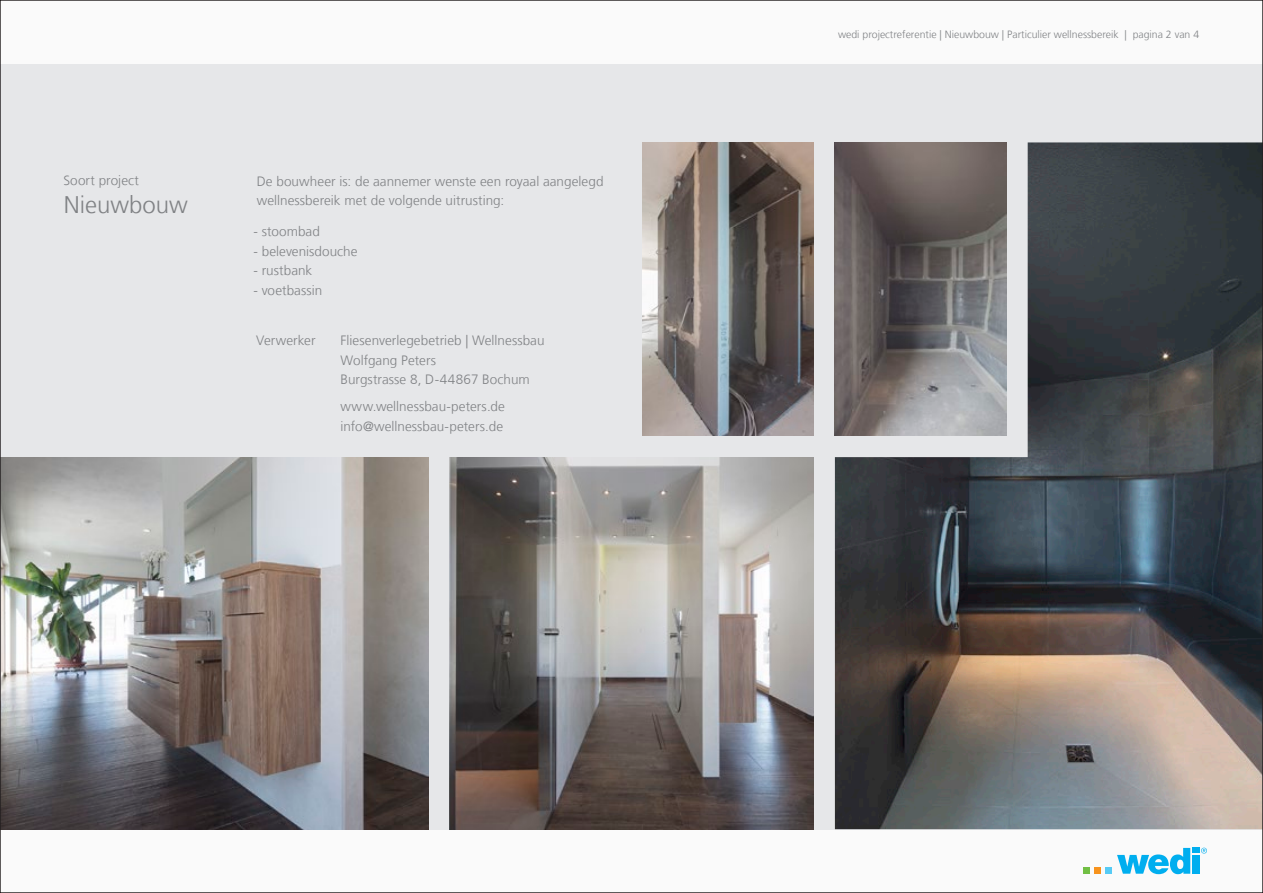
<style>
.page{position:relative;width:1263px;height:893px;background:#fafafa}
.page>*{position:absolute;margin:0;border:0;box-sizing:border-box;transform-origin:0 0}
.t1{font:300 24px "Frutiger LT";color:#808285}
.t2{font:300 13.5px/19.5px "Frutiger LT";letter-spacing:.005em;color:#808285}
.t3{font:300 10.5px "Frutiger LT";color:#808285}
</style>
<div class="page">
<div style="left:1083px;top:867px;width:7px;height:7px;background:#71bf44"></div>
<div style="left:1094px;top:867px;width:7px;height:7px;background:#f7931d"></div>
<div style="left:1105px;top:867px;width:7px;height:7px;background:#56cbf5"></div>
<svg style="left:1117px;top:848px;width:90px;height:26px"></svg>
<div style="left:0;top:64px;width:1263px;height:765px;background:#e6e7e9"></div>
<img style="left:835px;top:142px;width:426px;height:687px">
<img style="left:449px;top:457px;width:365px;height:372px">
<img style="left:642px;top:142px;width:172px;height:294px">
<img style="left:835px;top:142px;width:171px;height:294px">
<img style="left:2px;top:457px;width:426px;height:372px">
<p class="t2" style="left:63px;top:171px;width:77px">Soort project</p>
<h1 class="t1" style="left:64px;top:191px;width:126px">Nieuwbouw</h1>
<p class="t2" style="left:257px;top:171px;width:348px">De bouwheer is: de aannemer wenste een royaal aangelegd wellnessbereik met de volgende uitrusting:</p>
<p class="t2" style="left:253px;top:222px;width:68px">- stoombad</p>
<p class="t2" style="left:253px;top:241px;width:106px">- belevenisdouche</p>
<p class="t2" style="left:253px;top:261px;width:60px">- rustbank</p>
<p class="t2" style="left:253px;top:280px;width:70px">- voetbassin</p>
<p class="t2" style="left:256px;top:331px;width:61px">Verwerker</p>
<p class="t2" style="left:341px;top:331px;width:205px">Fliesenverlegebetrieb | Wellnessbau<br>Wolfgang Peters<br>Burgstrasse 8, D-44867 Bochum</p>
<p class="t2" style="left:341px;top:397px;width:166px">www.wellnessbau-peters.de info@wellnessbau-peters.de</p>
<p class="t3" style="left:838px;top:28px;width:363px">wedi projectreferentie | Nieuwbouw | Particulier wellnessbereik | pagina 2 van 4</p>
</div>
